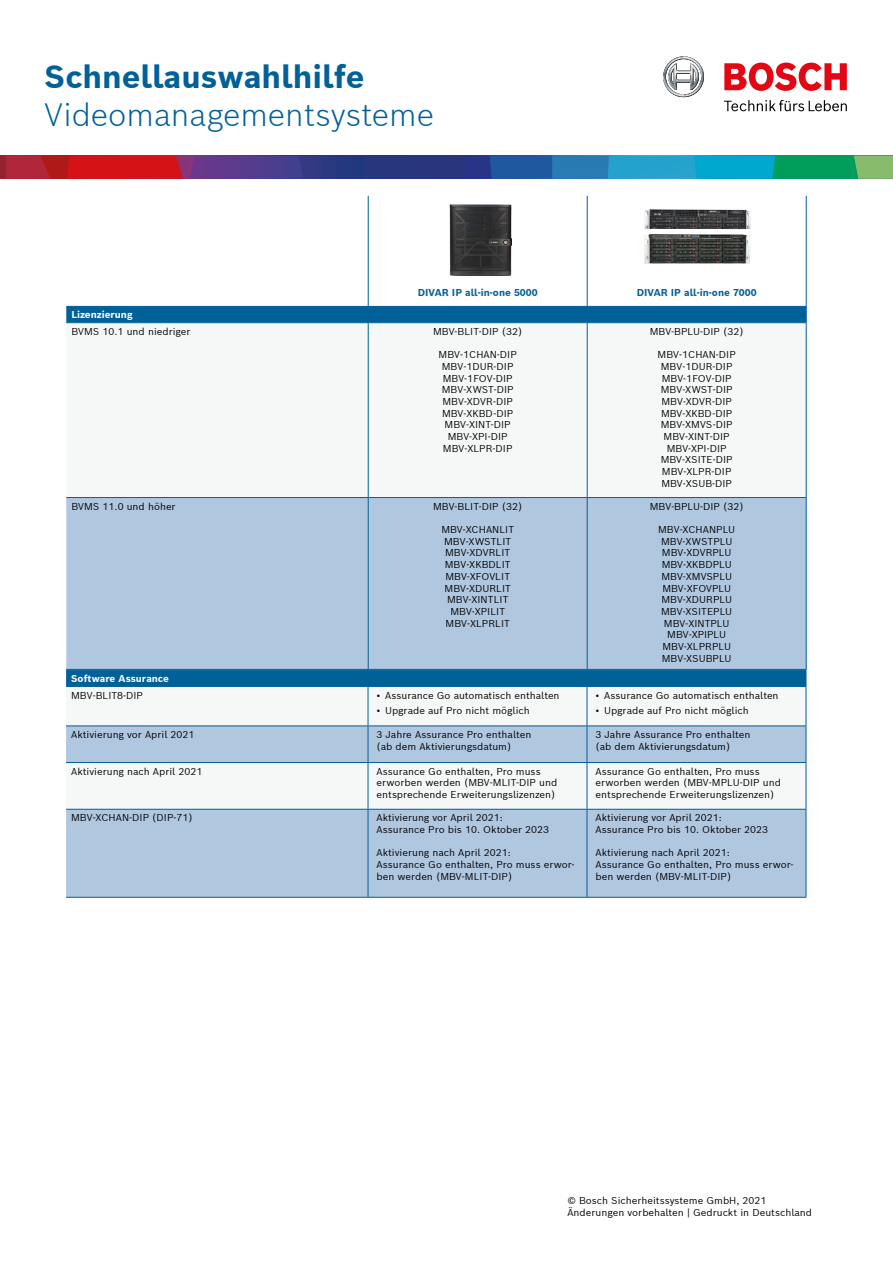
<style>
.page{position:relative;width:893px;height:1263px;background:#fff}
.page>*{position:absolute;margin:0;border:0;box-sizing:border-box;transform-origin:0 0}
.t1{font:300 31.5px "Bosch Sans";color:#006098}
.t2{font:700 31.5px "Bosch Sans";color:#006098}
.t3{font:9.75px/11.7px "Bosch Sans";color:#000}
.t4{font:700 9.75px "Bosch Sans";color:#006098}
.t5{font:700 9.75px "Bosch Sans";color:#fff}
</style>
<div class="page">
<div style="left:0;top:156px;width:5px;height:23px;background:#942330"></div>
<svg style="left:5px;top:156px;width:888px;height:23px;background:#4a5b7e"></svg>
<svg style="left:724px;top:100px;width:123px;height:11px"></svg>
<svg style="left:663px;top:56px;width:41px;height:41px"></svg>
<svg style="left:724px;top:63px;width:123px;height:28px"></svg>
<img style="left:449px;top:204px;width:63px;height:71px">
<img style="left:644px;top:209px;width:107px;height:55px">
<div style="left:66px;top:323px;width:740px;height:174px;background:#f6f7f7"></div>
<div style="left:66px;top:498px;width:740px;height:171px;background:#b0c7e0"></div>
<hr style="left:368px;top:196px;width:1px;height:110px;background:#006098">
<hr style="left:587px;top:196px;width:1px;height:110px;background:#006098">
<hr style="left:806px;top:196px;width:1px;height:110px;background:#006098">
<div style="left:66px;top:306px;width:741px;height:16px;background:#006098"></div>
<hr style="left:66px;top:322px;width:302px;height:1px;background:#006098">
<hr style="left:368px;top:322px;width:219px;height:1px;background:#006098">
<hr style="left:368px;top:323px;width:1px;height:174px;background:#006098">
<hr style="left:587px;top:322px;width:220px;height:1px;background:#006098">
<hr style="left:587px;top:323px;width:1px;height:174px;background:#006098">
<hr style="left:806px;top:323px;width:1px;height:174px;background:#006098">
<hr style="left:66px;top:497px;width:302px;height:1px;background:#006098">
<hr style="left:368px;top:497px;width:219px;height:1px;background:#006098">
<hr style="left:368px;top:498px;width:1px;height:171px;background:#006098">
<hr style="left:587px;top:497px;width:220px;height:1px;background:#006098">
<hr style="left:587px;top:498px;width:1px;height:171px;background:#006098">
<hr style="left:806px;top:498px;width:1px;height:171px;background:#006098">
<hr style="left:66px;top:669px;width:302px;height:1px;background:#006098">
<hr style="left:368px;top:669px;width:219px;height:1px;background:#006098">
<hr style="left:587px;top:669px;width:220px;height:1px;background:#006098">
<svg style="left:66px;top:726px;width:740px;height:171px;fill:#b0c7e0"></svg>
<hr style="left:368px;top:687px;width:1px;height:38px;background:#006098">
<hr style="left:587px;top:687px;width:1px;height:38px;background:#006098">
<hr style="left:806px;top:687px;width:1px;height:38px;background:#006098">
<hr style="left:66px;top:725px;width:302px;height:1px;background:#006098">
<hr style="left:368px;top:725px;width:219px;height:1px;background:#006098">
<hr style="left:368px;top:726px;width:1px;height:36px;background:#006098">
<hr style="left:587px;top:725px;width:219px;height:1px;background:#006098">
<hr style="left:587px;top:726px;width:1px;height:36px;background:#006098">
<hr style="left:806px;top:726px;width:1px;height:36px;background:#006098">
<hr style="left:66px;top:762px;width:302px;height:1px;background:#006098">
<hr style="left:368px;top:762px;width:219px;height:1px;background:#006098">
<hr style="left:368px;top:763px;width:1px;height:46px;background:#006098">
<hr style="left:587px;top:762px;width:219px;height:1px;background:#006098">
<hr style="left:587px;top:763px;width:1px;height:46px;background:#006098">
<hr style="left:806px;top:763px;width:1px;height:46px;background:#006098">
<hr style="left:66px;top:809px;width:302px;height:1px;background:#006098">
<hr style="left:368px;top:809px;width:219px;height:1px;background:#006098">
<hr style="left:368px;top:810px;width:1px;height:87px;background:#006098">
<hr style="left:587px;top:809px;width:219px;height:1px;background:#006098">
<hr style="left:587px;top:810px;width:1px;height:87px;background:#006098">
<hr style="left:806px;top:810px;width:1px;height:87px;background:#006098">
<hr style="left:66px;top:897px;width:302px;height:1px;background:#006098">
<hr style="left:368px;top:897px;width:219px;height:1px;background:#006098">
<hr style="left:587px;top:897px;width:219px;height:1px;background:#006098">
<div style="left:66px;top:670px;width:741px;height:16px;background:#006098"></div>
<hr style="left:66px;top:686px;width:302px;height:1px;background:#006098">
<hr style="left:368px;top:686px;width:219px;height:1px;background:#006098">
<hr style="left:587px;top:686px;width:219px;height:1px;background:#006098">
<hr style="left:66px;top:670px;width:302px;height:1px;background:#006098">
<hr style="left:368px;top:670px;width:219px;height:1px;background:#006098">
<hr style="left:587px;top:670px;width:219px;height:1px;background:#006098">
<h1 class="t2" style="left:45px;top:56px;width:321px">Schnellauswahlhilfe</h1>
<h1 class="t1" style="left:45px;top:94px;width:391px">Videomanagementsysteme</h1>
<p class="t4" style="left:418px;top:286px;width:121px">DIVAR IP all-in-one 5000</p>
<p class="t4" style="left:637px;top:286px;width:121px">DIVAR IP all-in-one 7000</p>
<p class="t5" style="left:71px;top:308px;width:63px">Lizenzierung</p>
<p class="t3" style="left:71px;top:325px;width:121px">BVMS 10.1 und niedriger</p>
<p class="t3" style="left:433px;top:325px;width:91px">MBV-BLIT-DIP (32)</p>
<p class="t3" style="left:439px;top:348px;width:80px;text-align:center">MBV-1CHAN-DIP<br>MBV-1DUR-DIP<br>MBV-1FOV-DIP<br>MBV-XWST-DIP<br>MBV-XDVR-DIP<br>MBV-XKBD-DIP<br>MBV-XINT-DIP<br>MBV-XPI-DIP<br>MBV-XLPR-DIP</p>
<p class="t3" style="left:71px;top:500px;width:106px">BVMS 11.0 und höher</p>
<p class="t3" style="left:433px;top:500px;width:91px">MBV-BLIT-DIP (32)</p>
<p class="t3" style="left:441px;top:523px;width:74px;text-align:center">MBV-XCHANLIT<br>MBV-XWSTLIT<br>MBV-XDVRLIT<br>MBV-XKBDLIT<br>MBV-XFOVLIT<br>MBV-XDURLIT<br>MBV-XINTLIT<br>MBV-XPILIT<br>MBV-XLPRLIT</p>
<p class="t5" style="left:71px;top:672px;width:99px">Software Assurance</p>
<p class="t3" style="left:71px;top:689px;width:73px">MBV-BLIT8-DIP</p>
<p class="t3" style="left:376px;top:689px;width:185px">• Assurance Go automatisch enthalten</p>
<p class="t3" style="left:376px;top:705px;width:155px">• Upgrade auf Pro nicht möglich</p>
<p class="t3" style="left:650px;top:325px;width:95px">MBV-BPLU-DIP (32)</p>
<p class="t3" style="left:658px;top:348px;width:80px;text-align:center">MBV-1CHAN-DIP<br>MBV-1DUR-DIP<br>MBV-1FOV-DIP<br>MBV-XWST-DIP<br>MBV-XDVR-DIP<br>MBV-XKBD-DIP<br>MBV-XMVS-DIP<br>MBV-XINT-DIP<br>MBV-XPI-DIP<br>MBV-XSITE-DIP<br>MBV-XLPR-DIP<br>MBV-XSUB-DIP</p>
<p class="t3" style="left:650px;top:500px;width:95px">MBV-BPLU-DIP (32)</p>
<p class="t3" style="left:658px;top:523px;width:79px;text-align:center">MBV-XCHANPLU<br>MBV-XWSTPLU<br>MBV-XDVRPLU<br>MBV-XKBDPLU<br>MBV-XMVSPLU<br>MBV-XFOVPLU<br>MBV-XDURPLU<br>MBV-XSITEPLU<br>MBV-XINTPLU<br>MBV-XPIPLU<br>MBV-XLPRPLU<br>MBV-XSUBPLU</p>
<p class="t3" style="left:595px;top:689px;width:185px">• Assurance Go automatisch enthalten</p>
<p class="t3" style="left:595px;top:705px;width:155px">• Upgrade auf Pro nicht möglich</p>
<p class="t3" style="left:71px;top:728px;width:125px">Aktivierung vor April 2021</p>
<p class="t3" style="left:376px;top:728px;width:156px">3 Jahre Assurance Pro enthalten (ab dem Aktivierungsdatum)</p>
<p class="t3" style="left:595px;top:728px;width:156px">3 Jahre Assurance Pro enthalten (ab dem Aktivierungsdatum)</p>
<p class="t3" style="left:71px;top:765px;width:133px">Aktivierung nach April 2021</p>
<p class="t3" style="left:376px;top:765px;width:182px">Assurance Go enthalten, Pro muss erworben werden (MBV-MLIT-DIP und entsprechende Erweiterungslizenzen)</p>
<p class="t3" style="left:595px;top:765px;width:187px">Assurance Go enthalten, Pro muss erworben werden (MBV-MPLU-DIP und entsprechende Erweiterungslizenzen)</p>
<p class="t3" style="left:71px;top:811px;width:123px">MBV-XCHAN-DIP (DIP-71)</p>
<p class="t3" style="left:376px;top:811px;width:174px">Aktivierung vor April 2021:<br>Assurance Pro bis 10. Oktober 2023</p>
<p class="t3" style="left:376px;top:847px;width:199px">Aktivierung nach April 2021:<br>Assurance Go enthalten, Pro muss erwor&shy;ben werden (MBV-MLIT-DIP)</p>
<p class="t3" style="left:595px;top:811px;width:174px">Aktivierung vor April 2021:<br>Assurance Pro bis 10. Oktober 2023</p>
<p class="t3" style="left:595px;top:847px;width:199px">Aktivierung nach April 2021:<br>Assurance Go enthalten, Pro muss erwor&shy;ben werden (MBV-MLIT-DIP)</p>
<p class="t3" style="left:567px;top:1194px;width:246px">© Bosch Sicherheitssysteme GmbH, 2021<br>Änderungen vorbehalten | Gedruckt in Deutschland</p>
</div>
